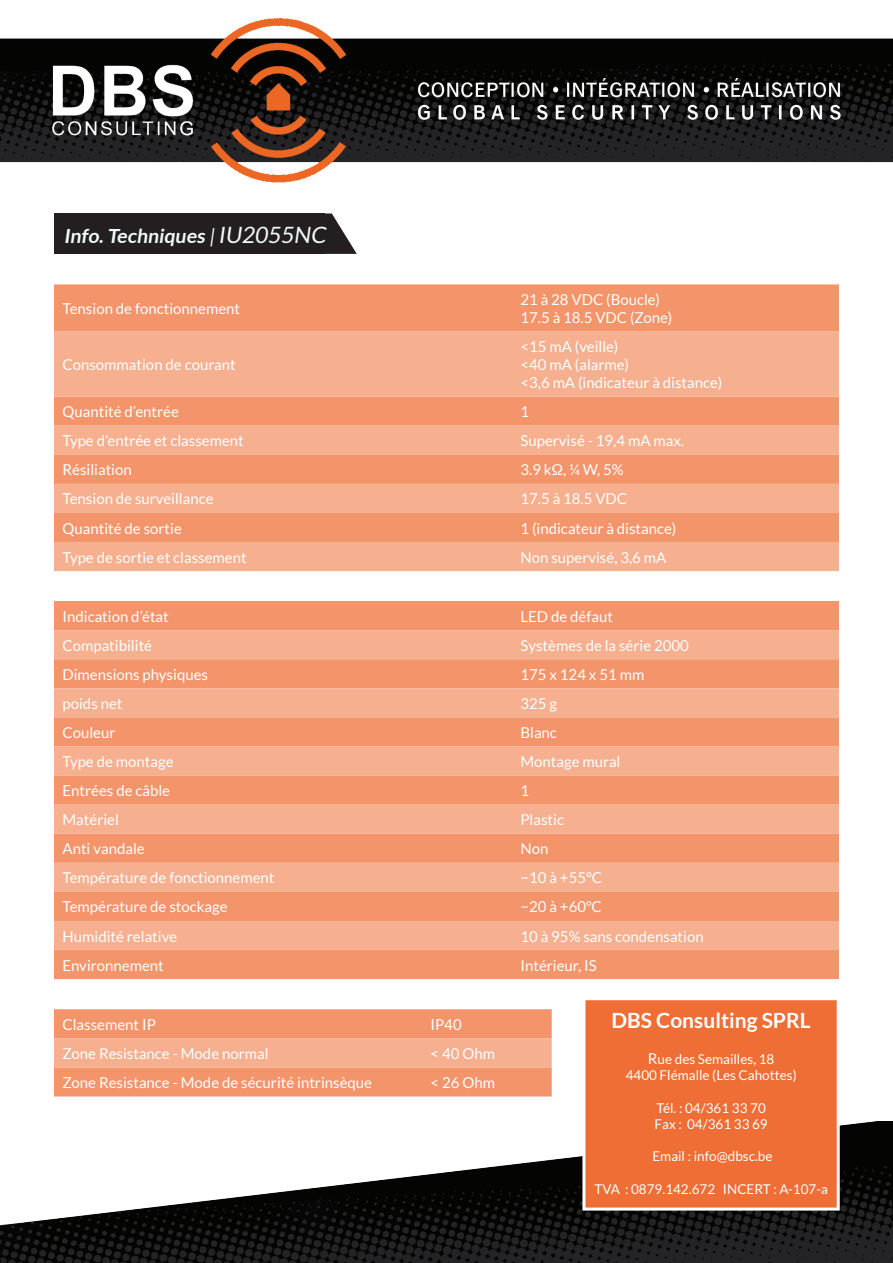
<style>
.page{position:relative;width:893px;height:1263px;background:#fff}
.page>*{position:absolute;margin:0;border:0;box-sizing:border-box;transform-origin:0 0}
.t1{font:700 21px "Lato";color:#fff}
.t2{font:700 19.5px "Lato";color:#f3fafb}
.t3{font:15px "Lato";color:#fff}
.t4{font:13.5px "Lato";color:#fff}
.s1{font-weight:400}
.s2{font-weight:400;font-size:22.5px}
.s3{font-size:15px}
</style>
<div class="page">
<img style="left:1px;top:18px;width:892px;height:165px">
<img style="left:0;top:1121px;width:893px;height:142px">
<div style="left:582px;top:997px;width:258px;height:213px;background:#ee6e35;border:3px solid #fff"></div>
<div style="left:54px;top:601px;width:785px;height:29px;background:#f4946a"></div>
<svg style="left:54px;top:630px;width:785px;height:58px;background:#f5a17d"></svg>
<div style="left:54px;top:688px;width:785px;height:29px;background:#f6af8f"></div>
<svg style="left:54px;top:717px;width:785px;height:262px;background:#f4a07b"></svg>
<svg style="left:54px;top:1009px;width:498px;height:87px;background:#f49d77"></svg>
<div style="left:54px;top:284px;width:785px;height:47px;background:#f4946a"></div>
<svg style="left:54px;top:331px;width:785px;height:240px;background:#f5a986"></svg>
<div style="left:54px;top:426px;width:785px;height:29px;background:#f6af8f"></div>
<svg style="left:54px;top:455px;width:785px;height:87px;background:#f49d76"></svg>
<div style="left:54px;top:213px;width:271px;height:41px;background:#231f20"></div>
<svg style="left:325px;top:213px;width:32px;height:41px"></svg>
<p class="t2" style="left:64px;top:224px;width:267px">Info.Techniques <span class="s1">|</span> <span class="s2">IU2055NC</span></p>
<p class="t3" style="left:63px;top:300px;width:179px">Tension de fonctionnement</p>
<p class="t3" style="left:63px;top:356px;width:175px">Consommation de courant</p>
<p class="t3" style="left:520px;top:291px;width:141px">21 à 28 VDC (Boucle)</p>
<p class="t3" style="left:520px;top:309px;width:153px">17.5 à 18.5 VDC (Zone)</p>
<p class="t3" style="left:520px;top:338px;width:99px">&lt;15 mA (veille)</p>
<p class="t3" style="left:520px;top:356px;width:110px">&lt;40 mA (alarme)</p>
<p class="t3" style="left:520px;top:374px;width:203px">&lt;3,6 mA (indicateur à distance)</p>
<p class="t3" style="left:63px;top:403px;width:118px">Quantité d’entrée</p>
<p class="t3" style="left:520px;top:403px;width:10px">1</p>
<p class="t3" style="left:63px;top:432px;width:183px">Type d’entrée et classement</p>
<p class="t3" style="left:520px;top:432px;width:165px">Supervisé - 19,4 mA max.</p>
<p class="t3" style="left:63px;top:462px;width:71px">Résiliation</p>
<p class="t3" style="left:520px;top:462px;width:105px">3.9 kΩ, ¼ W, 5%</p>
<p class="t3" style="left:63px;top:491px;width:153px">Tension de surveillance</p>
<p class="t3" style="left:520px;top:491px;width:108px">17.5 à 18.5 VDC</p>
<p class="t3" style="left:63px;top:520px;width:121px">Quantité de sortie</p>
<p class="t3" style="left:520px;top:520px;width:157px">1 (indicateur à distance)</p>
<p class="t3" style="left:63px;top:549px;width:186px">Type de sortie et classement</p>
<p class="t3" style="left:520px;top:549px;width:147px">Non supervisé, 3,6 mA</p>
<p class="t3" style="left:63px;top:608px;width:108px">Indication d’état</p>
<p class="t3" style="left:520px;top:608px;width:94px">LED de défaut</p>
<p class="t3" style="left:63px;top:637px;width:91px">Compatibilité</p>
<p class="t3" style="left:520px;top:637px;width:170px">Systèmes de la série 2000</p>
<p class="t3" style="left:63px;top:666px;width:147px">Dimensions physiques</p>
<p class="t3" style="left:520px;top:666px;width:125px">175 x 124 x 51 mm</p>
<p class="t3" style="left:63px;top:695px;width:62px">poids net</p>
<p class="t3" style="left:520px;top:695px;width:38px">325 g</p>
<p class="t3" style="left:63px;top:724px;width:55px">Couleur</p>
<p class="t3" style="left:520px;top:724px;width:38px">Blanc</p>
<p class="t3" style="left:63px;top:753px;width:113px">Type de montage</p>
<p class="t3" style="left:520px;top:753px;width:101px">Montage mural</p>
<p class="t3" style="left:63px;top:782px;width:109px">Entrées de câble</p>
<p class="t3" style="left:520px;top:782px;width:10px">1</p>
<p class="t3" style="left:63px;top:811px;width:58px">Matériel</p>
<p class="t3" style="left:520px;top:811px;width:45px">Plastic</p>
<p class="t3" style="left:63px;top:840px;width:84px">Anti vandale</p>
<p class="t3" style="left:520px;top:840px;width:30px">Non</p>
<p class="t3" style="left:63px;top:869px;width:213px">Température de fonctionnement</p>
<p class="t3" style="left:520px;top:869px;width:83px">−10 à +55°C</p>
<p class="t3" style="left:63px;top:899px;width:167px">Température de stockage</p>
<p class="t3" style="left:520px;top:899px;width:83px">−20 à +60ºC</p>
<p class="t3" style="left:63px;top:928px;width:116px">Humidité relative</p>
<p class="t3" style="left:520px;top:928px;width:185px">10 à 95% sans condensation</p>
<p class="t3" style="left:63px;top:957px;width:103px">Environnement</p>
<p class="t3" style="left:520px;top:957px;width:78px">Intérieur, IS</p>
<p class="t3" style="left:63px;top:1016px;width:95px">Classement IP</p>
<p class="t3" style="left:431px;top:1016px;width:33px">IP40</p>
<p class="t3" style="left:63px;top:1045px;width:208px">Zone Resistance - Mode normal</p>
<p class="t3" style="left:431px;top:1045px;width:66px">&lt; 40 Ohm</p>
<p class="t3" style="left:63px;top:1074px;width:311px">Zone Resistance - Mode de sécurité intrinsèque</p>
<p class="t3" style="left:431px;top:1074px;width:66px">&lt; 26 Ohm</p>
<p class="t1" style="left:612px;top:1008px;width:201px">DBS Consulting SPRL</p>
<p class="t4" style="left:648px;top:1051px;width:128px"><span class="s3">R</span>ue des Semailles, 18</p>
<p class="t4" style="left:626px;top:1068px;width:173px">4400 Flémalle (Les Cahottes)</p>
<p class="t4" style="left:657px;top:1100px;width:111px">Tél. : 04/361 33 70</p>
<p class="t4" style="left:655px;top:1116px;width:115px">Fax : 04/361 33 69</p>
<p class="t4" style="left:652px;top:1149px;width:122px">Email : info@dbsc.be</p>
<p class="t4" style="left:594px;top:1181px;width:235px">TVA : 0879.142.672 INCERT : A-107-a</p>
</div>
